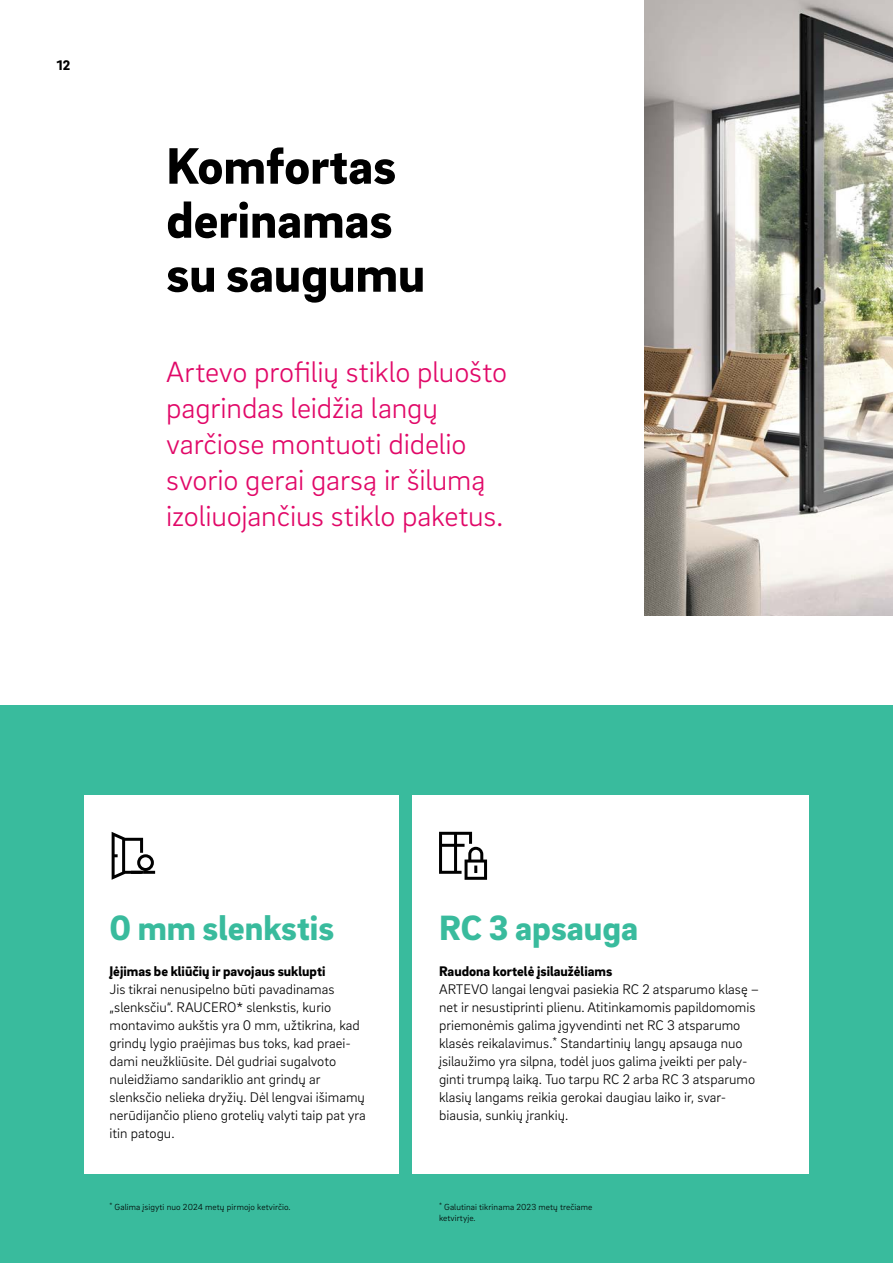
<style>
.page{position:relative;width:893px;height:1263px;background:#fff}
.page>*{position:absolute;margin:0;border:0;box-sizing:border-box;transform-origin:0 0}
._01__Headline_-_35pt_-_left_-_black{font:900 52.5px/54px "Brix Sans";color:#000}
._02__Headline_-_24pt_-_left{font:900 36px "Brix Sans";color:#39bb9d}
._11__Highlighter_-_20pt_-_green_-_left{font:300 30px/36px "Brix Sans";letter-spacing:-.005em;color:#e10868}
._16__Body_text_-_9_5pt{font:300 14.25px/18px "Brix Sans";color:#000}
._14__Body_subline_-_9_5pt{font:900 14.25px "Brix Sans";color:#000}
._34__Legal_notes_-_6pt{font:300 9px/11.2px "Brix Sans";letter-spacing:.01em;color:#000}
</style>
<div class="page">
<img style="left:645px;top:0;width:248px;height:616px">
<div style="left:0;top:706px;width:893px;height:557px;background:#39bb9d"></div>
<div style="left:84px;top:796px;width:314px;height:378px;background:#fff"></div>
<div style="left:412px;top:796px;width:397px;height:378px;background:#fff"></div>
<svg style="left:439px;top:832px;width:48px;height:48px"></svg>
<svg style="left:112px;top:832px;width:43px;height:48px"></svg>
<div style="left:137px;top:854px;width:17px;height:17px;border:3px solid #000;border-radius:50%"></div>
<p class="_14__Body_subline_-_9_5pt" style="left:57px;top:56px;width:15px">12</p>
<p class="_01__Headline_-_35pt_-_left_-_black" style="left:166px;top:136px;width:260px">Komfortas derinamas su saugumu</p>
<p class="_11__Highlighter_-_20pt_-_green_-_left" style="left:166px;top:352px;width:342px">Artevo profilių stiklo pluošto pagrindas leidžia langų varčiose montuoti didelio svorio gerai garsą ir šilumą izoliuojančius stiklo paketus.</p>
<p class="_02__Headline_-_24pt_-_left" style="left:109px;top:904px;width:226px">0 mm slenkstis</p>
<p class="_02__Headline_-_24pt_-_left" style="left:439px;top:904px;width:201px">RC 3 apsauga</p>
<p class="_14__Body_subline_-_9_5pt" style="left:439px;top:961px;width:175px">Raudona kortelė įsilaužėliams</p>
<p class="_16__Body_text_-_9_5pt" style="left:439px;top:979px;width:322px">ARTEVO langai lengvai pasiekia RC 2 atsparumo klasę – net ir nesustiprinti plienu. Atitinkamomis papildomomis priemonėmis galima įgyvendinti net RC 3 atsparumo klasės reikalavimus.<sup>*</sup> Standartinių langų apsauga nuo įsilaužimo yra silpna, todėl juos galima įveikti per paly&shy;ginti trumpą laiką. Tuo tarpu RC 2 arba RC 3 atsparumo klasių langams reikia gerokai daugiau laiko ir, svar&shy;biausia, sunkių įrankių.</p>
<p class="_14__Body_subline_-_9_5pt" style="left:109px;top:961px;width:218px">Įėjimas be kliūčių ir pavojaus suklupti</p>
<p class="_16__Body_text_-_9_5pt" style="left:109px;top:979px;width:258px">Jis tikrai nenusipelno būti pavadinamas „slenksčiu“. RAUCERO* slenkstis, kurio montavimo aukštis yra 0 mm, užtikrina, kad grindų lygio praėjimas bus toks, kad praei&shy;dami neužkliūsite. Dėl gudriai sugalvoto nuleidžiamo sandariklio ant grindų ar slenksčio nelieka dryžių. Dėl lengvai išimamų nerūdijančio plieno grotelių valyti taip pat yra itin patogu.</p>
<p class="_34__Legal_notes_-_6pt" style="left:109px;top:1201px;width:183px"><sup>*</sup> Galima įsigyti nuo 2024 metų pirmojo ketvirčio.</p>
<p class="_34__Legal_notes_-_6pt" style="left:439px;top:1201px;width:155px"><sup>*</sup> Galutinai tikrinama 2023 metų trečiame ketvirtyje.</p>
</div>
